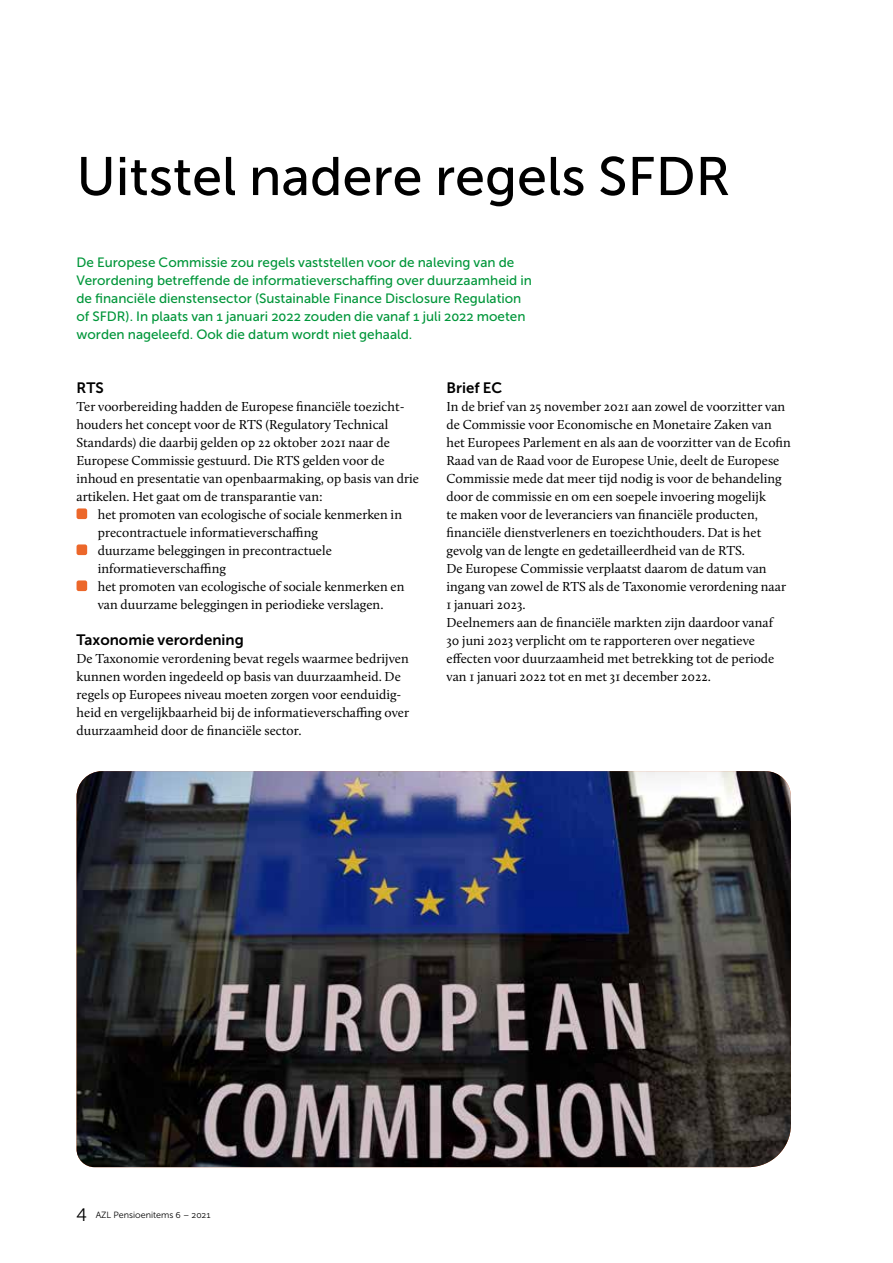
<style>
.page{position:relative;width:893px;height:1263px;background:#fff}
.page>*{position:absolute;margin:0;border:0;box-sizing:border-box;transform-origin:0 0}
.t1{font:54px "Museo Sans 500";color:#000}
.t2{font:15px "Museo Sans 700";color:#000}
.t3{font:13.5px/18px "Calluna";color:#000}
.t4{font:13.5px/18px "Museo Sans 500";color:#00963a}
.t5{font:9px "Museo Sans 300";color:#000}
.s1{font-size:18px}
</style>
<div class="page">
<hr style="left:892px;top:797px;width:1px;height:466px;background:#ec672a">
<img style="left:77px;top:771px;width:714px;height:396px">
<div style="left:77px;top:508px;width:10px;height:11px;background:#ec672a;border-radius:2px"></div>
<div style="left:77px;top:544px;width:10px;height:11px;background:#ec672a;border-radius:2px"></div>
<div style="left:77px;top:580px;width:10px;height:11px;background:#ec672a;border-radius:2px"></div>
<h1 class="t1" style="left:77px;top:147px;width:655px">Uitstel nadere regels SFDR</h1>
<p class="t4" style="left:77px;top:253px;width:457px">De Europese Commissie zou regels vaststellen voor de naleving van de Verordening betreffende de informatieverschaffing over duurzaamheid in de financiële dienstensector (Sustainable Finance Disclosure Regulation of SFDR). In plaats van 1 januari 2022 zouden die vanaf 1 juli 2022 moeten worden nageleefd. Ook die datum wordt niet gehaald.</p>
<p class="t2" style="left:77px;top:379px;width:29px">RTS</p>
<p class="t3" style="left:77px;top:397px;width:344px">Ter voorbereiding hadden de Europese financiële toezicht&shy;houders het concept voor de RTS (Regulatory Technical Standards) die daarbij gelden op 22 oktober 2021 naar de Europese Commissie gestuurd. Die RTS gelden voor de inhoud en presentatie van openbaarmaking, op basis van drie artikelen. Het gaat om de transparantie van:</p>
<p class="t3" style="left:98px;top:505px;width:308px">het promoten van ecologische of sociale kenmerken in precontractuele informatieverschaffing<br>duurzame beleggingen in precontractuele informatieverschaffing<br>het promoten van ecologische of sociale kenmerken en van duurzame beleggingen in periodieke verslagen.</p>
<p class="t2" style="left:77px;top:631px;width:169px">Taxonomie verordening</p>
<p class="t3" style="left:77px;top:649px;width:334px">De Taxonomie verordening bevat regels waarmee bedrijven kunnen worden ingedeeld op basis van duurzaamheid. De regels op Europees niveau moeten zorgen voor eenduidig&shy;heid en vergelijkbaarheid bij de informatieverschaffing over duurzaamheid door de financiële sector.</p>
<p class="t2" style="left:446px;top:379px;width:57px">Brief EC</p>
<p class="t3" style="left:446px;top:397px;width:346px">In de brief van 25 november 2021 aan zowel de voorzitter van de Commissie voor Economische en Monetaire Zaken van het Europees Parlement en als aan de voorzitter van de Ecofin Raad van de Raad voor de Europese Unie, deelt de Europese Commissie mede dat meer tijd nodig is voor de behandeling door de commissie en om een soepele invoering mogelijk<br>te maken voor de leveranciers van financiële producten, financiële dienstverleners en toezichthouders. Dat is het gevolg van de lengte en gedetailleerdheid van de RTS.<br>De Europese Commissie verplaatst daarom de datum van ingang van zowel de RTS als de Taxonomie verordening naar 1 januari 2023.<br>Deelnemers aan de financiële markten zijn daardoor vanaf<br>30 juni 2023 verplicht om te rapporteren over negatieve effecten voor duurzaamheid met betrekking tot de periode van 1 januari 2022 tot en met 31 december 2022.</p>
<p class="t5" style="left:77px;top:1210px;width:135px"><span class="s1">4</span> AZL Pensioenitems 6 – 2021</p>
</div>
